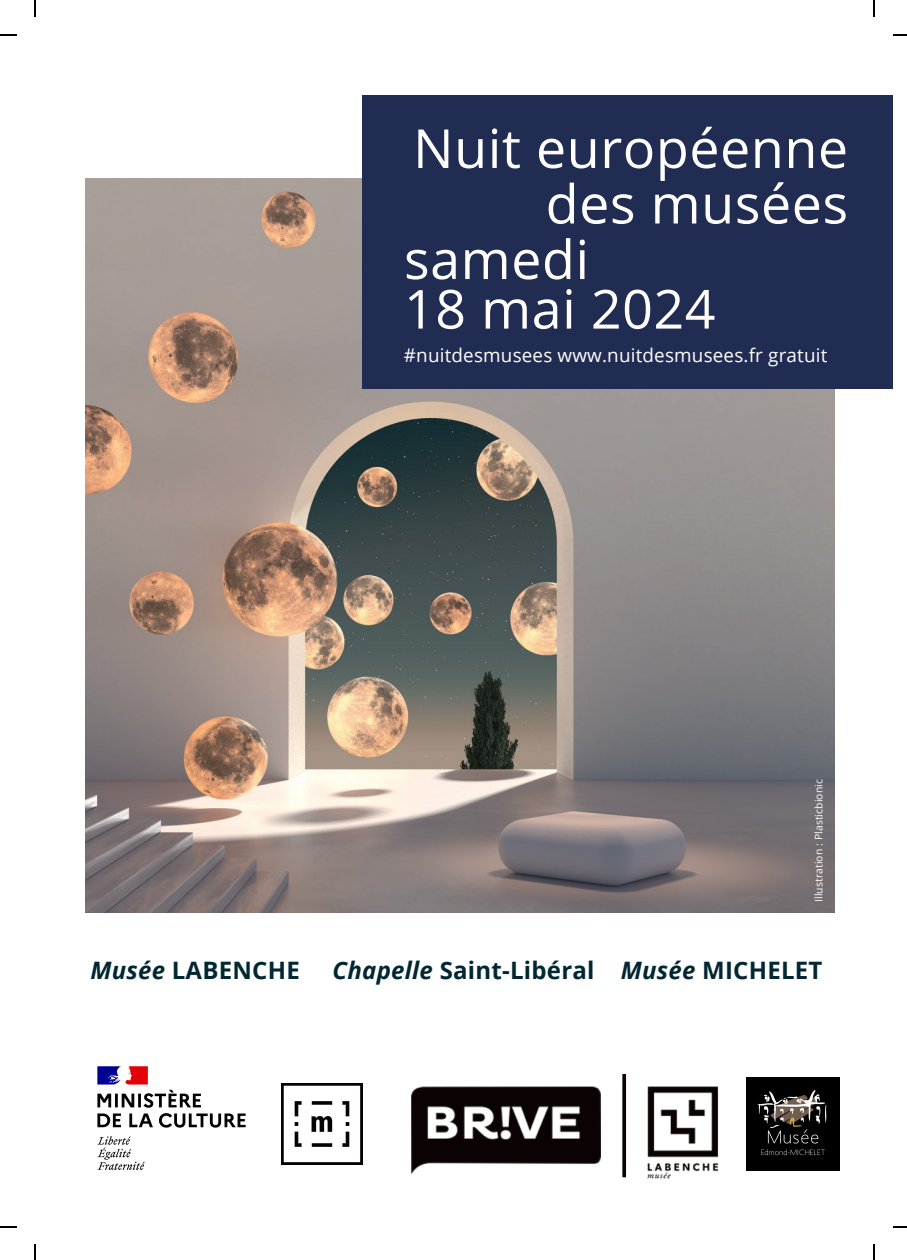
<style>
.page{position:relative;width:907px;height:1260px;background:#fff}
.page>*{position:absolute;margin:0;border:0;box-sizing:border-box;transform-origin:0 0}
.t1{font:53.8px "Open Sans";letter-spacing:.01em;color:#fff}
.t2{font:700 24px "Open Sans";letter-spacing:.01em;color:#002732}
.t3{font:18.8px "Open Sans";letter-spacing:.01em;color:#fff}
.t4{font:10.4px "Open Sans";letter-spacing:.01em;color:#fff}
.s1{font-style:italic}
</style>
<div class="page">
<img style="left:86px;top:179px;width:748px;height:733px">
<img style="left:350px;top:1074px;width:423px;height:105px">
<img style="left:97px;top:1066px;width:149px;height:104px">
<img style="left:746px;top:1076px;width:93px;height:93px">
<div style="left:362px;top:96px;width:530px;height:293px;background:#212c52"></div>
<img style="left:282px;top:1083px;width:81px;height:81px">
<svg style="left:34px;top:0;width:2px;height:16px"></svg>
<svg style="left:0;top:34px;width:16px;height:2px"></svg>
<svg style="left:873px;top:0;width:1px;height:16px"></svg>
<svg style="left:893px;top:34px;width:14px;height:2px"></svg>
<svg style="left:34px;top:1244px;width:2px;height:15px"></svg>
<svg style="left:0;top:1226px;width:16px;height:1px"></svg>
<svg style="left:873px;top:1244px;width:1px;height:15px"></svg>
<svg style="left:893px;top:1226px;width:14px;height:1px"></svg>
<p class="t1" style="left:413px;top:110px;width:436px">Nuit européenne</p>
<p class="t1" style="left:545px;top:166px;width:304px">des musées</p>
<p class="t1" style="left:404px;top:221px;width:186px">samedi</p>
<p class="t1" style="left:404px;top:271px;width:313px">18 mai 2024</p>
<p class="t3" style="left:404px;top:341px;width:425px">#nuitdesmusees www.nuitdesmusees.fr gratuit</p>
<p class="t4" style="left:811px;top:901px;width:124px;rotate:-90deg">Illustration : Plasticbionic</p>
<p class="t2" style="left:90px;top:953px;width:211px"><span class="s1">Musée</span> LABENCHE</p>
<p class="t2" style="left:332px;top:953px;width:491px"><span class="s1">Chapelle</span> Saint-Libéral <span class="s1">Musée</span> MICHELET</p>
</div>
